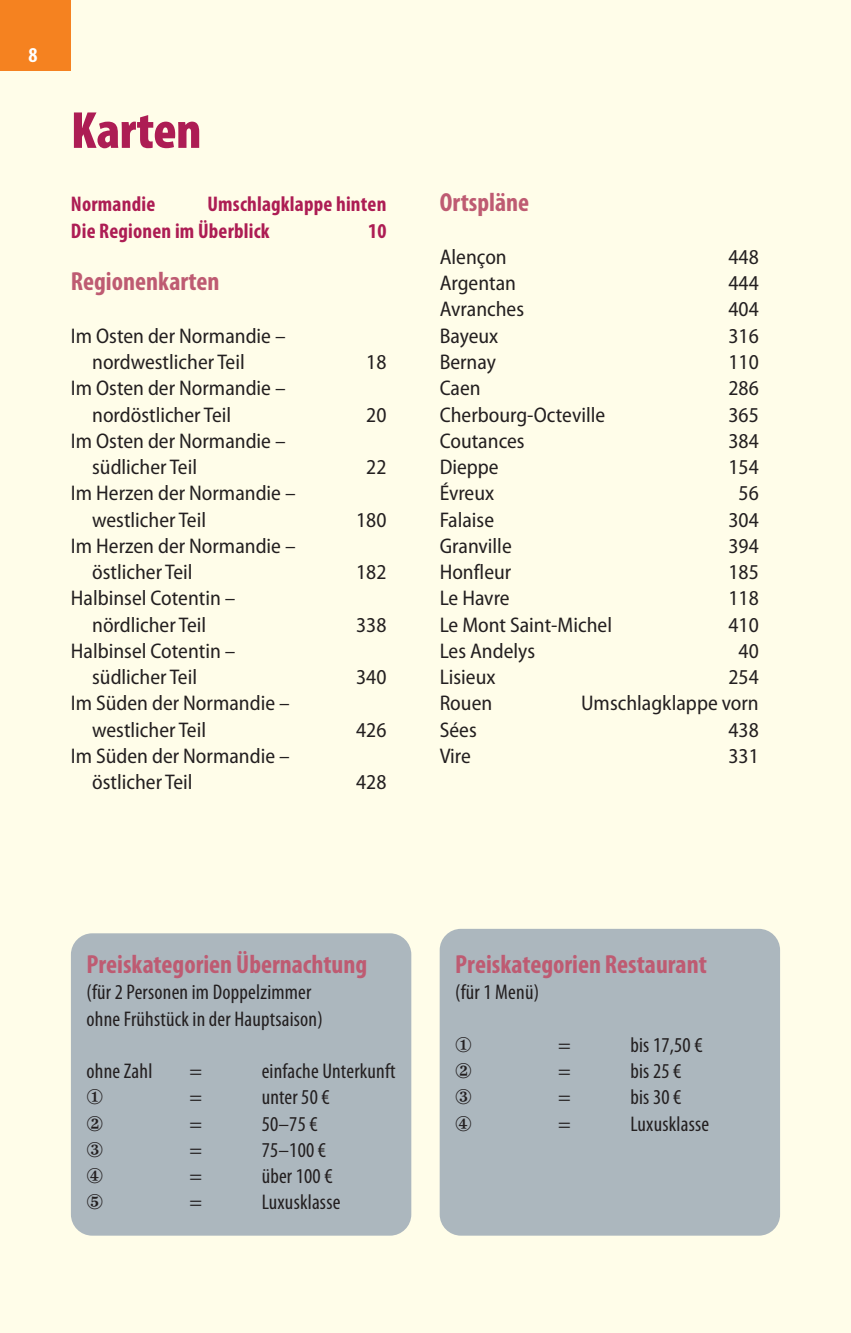
<style>
.page{position:relative;width:851px;height:1333px;background:#fff}
.page>*{position:absolute;margin:0;border:0;box-sizing:border-box;transform-origin:0 0}
.t1{font:900 condensed 52.5px "Myriad Pro";letter-spacing:-.01em;color:#ad1d54}
.t2{font:700 condensed 26.25px "Myriad Pro";color:#be5b72}
.t3{font:semi-condensed 21.25px/26.2px "Myriad Pro";color:#231f20}
.t4{font:condensed 21.25px/26.2px "Myriad Pro";letter-spacing:.01em;color:#231f20}
.t5{font:700 condensed 21.25px/26.2px "Myriad Pro";letter-spacing:.01em;color:#ad1d54}
.t6{font:700 condensed 21.25px "Myriad Pro";color:#fff}
</style>
<div class="page">
<div style="left:0;top:0;width:850px;height:1332px;background:#fffde9"></div>
<div style="left:0;top:0;width:71px;height:71px;background:#f58220"></div>
<div style="left:71px;top:933px;width:340px;height:302px;background:#acb7be;border-radius:21px"></div>
<div style="left:439px;top:928px;width:341px;height:307px;background:#acb7be;border-radius:21px"></div>
<p class="t6" style="left:28px;top:48px;width:11px">8</p>
<h1 class="t1" style="left:71px;top:111px;width:132px">Karten</h1>
<p class="t5" style="left:71px;top:193px;width:86px">Normandie</p>
<p class="t5" style="left:71px;top:193px;width:317px;text-indent:136px">Umschlagklappe hinten<br>Die Regionen im Überblick</p>
<p class="t5" style="left:368px;top:219px;width:20px">10</p>
<p class="t2" style="left:71px;top:272px;width:150px">Regionenkarten</p>
<p class="t3" style="left:92px;top:324px;width:195px;text-indent:-21px">Im Osten der Normandie – nordwestlicher Teil</p>
<p class="t3" style="left:92px;top:377px;width:195px;text-indent:-21px">Im Osten der Normandie – nordöstlicher Teil</p>
<p class="t3" style="left:92px;top:429px;width:195px;text-indent:-21px">Im Osten der Normandie – südlicher Teil</p>
<p class="t3" style="left:92px;top:482px;width:205px;text-indent:-21px">Im Herzen der Normandie – westlicher Teil</p>
<p class="t3" style="left:92px;top:534px;width:205px;text-indent:-21px">Im Herzen der Normandie – östlicher Teil</p>
<p class="t3" style="left:71px;top:587px;width:166px;text-align:center">Halbinsel Cotentin – nördlicher Teil</p>
<p class="t3" style="left:92px;top:639px;width:145px;text-indent:-21px">Halbinsel Cotentin – südlicher Teil</p>
<p class="t3" style="left:92px;top:692px;width:199px;text-indent:-21px">Im Süden der Normandie – westlicher Teil</p>
<p class="t3" style="left:92px;top:744px;width:199px;text-indent:-21px">Im Süden der Normandie – östlicher Teil</p>
<p class="t3" style="left:366px;top:350px;width:22px">18</p>
<p class="t3" style="left:366px;top:403px;width:22px">20</p>
<p class="t3" style="left:366px;top:455px;width:22px">22</p>
<p class="t3" style="left:356px;top:508px;width:32px">180</p>
<p class="t3" style="left:356px;top:560px;width:32px">182</p>
<p class="t3" style="left:356px;top:613px;width:32px">338</p>
<p class="t3" style="left:356px;top:665px;width:32px">340</p>
<p class="t3" style="left:356px;top:718px;width:32px">426</p>
<p class="t3" style="left:356px;top:770px;width:32px">428</p>
<p class="t2" style="left:439px;top:193px;width:91px">Ortspläne</p>
<p class="t3" style="left:439px;top:245px;width:69px">Alençon</p>
<p class="t3" style="left:728px;top:245px;width:32px">448</p>
<p class="t3" style="left:439px;top:272px;width:78px">Argentan</p>
<p class="t3" style="left:728px;top:272px;width:32px">444</p>
<p class="t3" style="left:439px;top:298px;width:86px">Avranches</p>
<p class="t3" style="left:728px;top:298px;width:32px">404</p>
<p class="t3" style="left:439px;top:324px;width:60px">Bayeux</p>
<p class="t3" style="left:728px;top:324px;width:32px">316</p>
<p class="t3" style="left:439px;top:350px;width:58px">Bernay</p>
<p class="t3" style="left:728px;top:350px;width:32px">110</p>
<p class="t3" style="left:439px;top:377px;width:42px">Caen</p>
<p class="t3" style="left:728px;top:377px;width:32px">286</p>
<p class="t3" style="left:439px;top:403px;width:167px">Cherbourg-Octeville</p>
<p class="t3" style="left:728px;top:403px;width:32px">365</p>
<p class="t3" style="left:439px;top:429px;width:86px">Coutances</p>
<p class="t3" style="left:728px;top:429px;width:32px">384</p>
<p class="t3" style="left:439px;top:455px;width:60px">Dieppe</p>
<p class="t3" style="left:728px;top:455px;width:32px">154</p>
<p class="t3" style="left:439px;top:482px;width:56px">Évreux</p>
<p class="t3" style="left:738px;top:482px;width:22px">56</p>
<p class="t3" style="left:439px;top:508px;width:56px">Falaise</p>
<p class="t3" style="left:728px;top:508px;width:32px">304</p>
<p class="t3" style="left:439px;top:534px;width:74px">Granville</p>
<p class="t3" style="left:728px;top:534px;width:32px">394</p>
<p class="t3" style="left:439px;top:560px;width:73px">Honfleur</p>
<p class="t3" style="left:728px;top:560px;width:32px">185</p>
<p class="t3" style="left:439px;top:587px;width:71px">Le Havre</p>
<p class="t3" style="left:728px;top:587px;width:32px">118</p>
<p class="t3" style="left:439px;top:613px;width:174px">Le Mont Saint-Michel</p>
<p class="t3" style="left:728px;top:613px;width:32px">410</p>
<p class="t3" style="left:439px;top:639px;width:97px">Les Andelys</p>
<p class="t3" style="left:738px;top:639px;width:22px">40</p>
<p class="t3" style="left:439px;top:665px;width:57px">Lisieux</p>
<p class="t3" style="left:728px;top:665px;width:32px">254</p>
<p class="t3" style="left:439px;top:692px;width:54px">Rouen</p>
<p class="t3" style="left:581px;top:692px;width:179px">Umschlagklappe vorn</p>
<p class="t3" style="left:439px;top:718px;width:39px">Sées</p>
<p class="t3" style="left:728px;top:718px;width:32px">438</p>
<p class="t3" style="left:439px;top:744px;width:33px">Vire</p>
<p class="t3" style="left:728px;top:744px;width:32px">331</p>
<p class="t2" style="left:86px;top:954px;width:282px">Preiskategorien Übernachtung</p>
<p class="t4" style="left:86px;top:980px;width:238px">(für 2 Personen im Doppelzimmer ohne Frühstück in der Hauptsaison)</p>
<p class="t4" style="left:86px;top:1059px;width:67px">ohne Zahl</p>
<p class="t4" style="left:189px;top:1059px;width:14px">=</p>
<p class="t4" style="left:261px;top:1059px;width:135px">einfache Unterkunft</p>
<p class="t4" style="left:189px;top:1085px;width:14px">=</p>
<p class="t4" style="left:261px;top:1085px;width:69px">unter 50 €</p>
<p class="t4" style="left:189px;top:1112px;width:14px">=</p>
<p class="t4" style="left:261px;top:1112px;width:57px">50–75 €</p>
<p class="t4" style="left:189px;top:1138px;width:14px">=</p>
<p class="t4" style="left:261px;top:1138px;width:66px">75–100 €</p>
<p class="t4" style="left:189px;top:1164px;width:14px">=</p>
<p class="t4" style="left:261px;top:1164px;width:72px">über 100 €</p>
<p class="t4" style="left:189px;top:1190px;width:14px">=</p>
<p class="t4" style="left:261px;top:1190px;width:80px">Luxusklasse</p>
<p class="t2" style="left:455px;top:954px;width:253px">Preiskategorien Restaurant</p>
<p class="t4" style="left:455px;top:980px;width:85px">(für 1 Menü)</p>
<p class="t4" style="left:558px;top:1033px;width:14px">=</p>
<p class="t4" style="left:630px;top:1033px;width:74px">bis 17,50 €</p>
<p class="t4" style="left:558px;top:1059px;width:14px">=</p>
<p class="t4" style="left:630px;top:1059px;width:52px">bis 25 €</p>
<p class="t4" style="left:558px;top:1085px;width:14px">=</p>
<p class="t4" style="left:630px;top:1085px;width:52px">bis 30 €</p>
<p class="t4" style="left:558px;top:1112px;width:14px">=</p>
<p class="t4" style="left:630px;top:1112px;width:80px">Luxusklasse</p>
</div>
